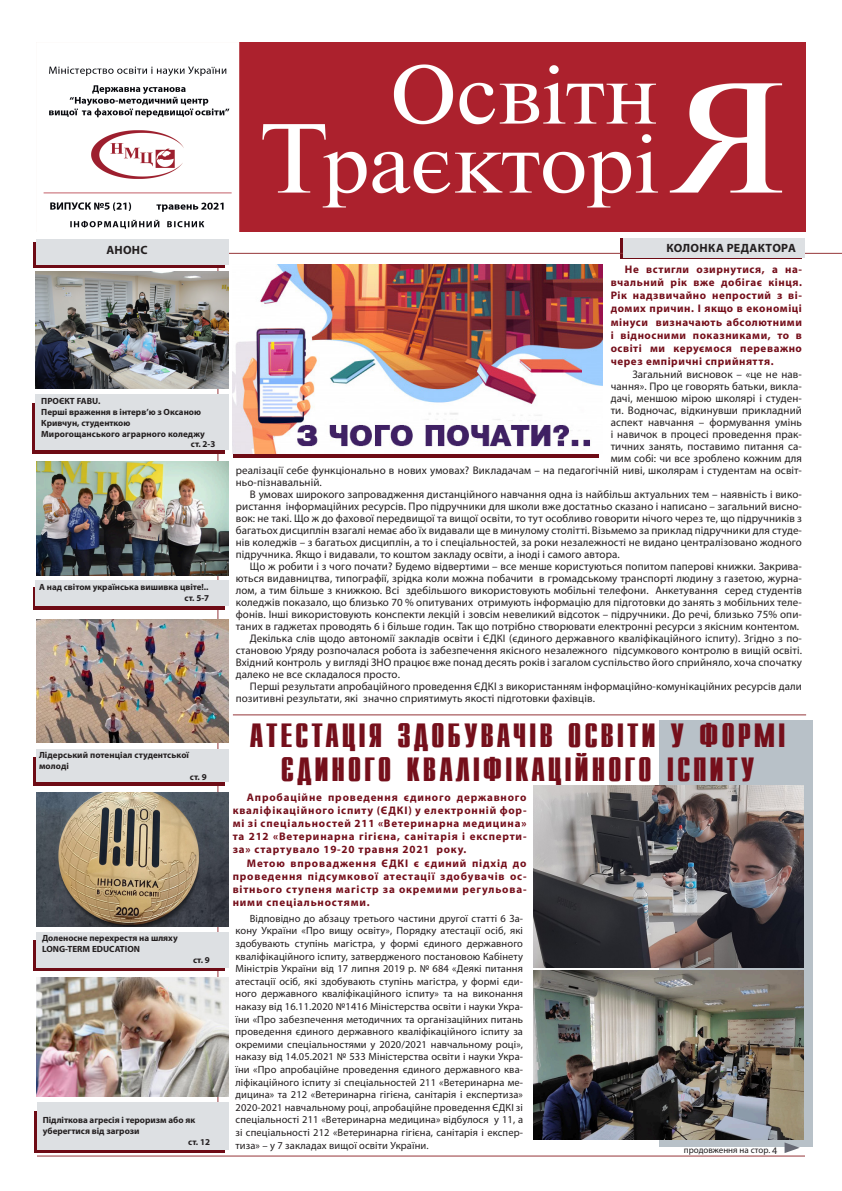
<style>
.page{position:relative;width:842px;height:1191px;background:#fff}
.page>*{position:absolute;margin:0;border:0;box-sizing:border-box;transform-origin:0 0}
.t1{font:700 28px/33.6px "Compact";letter-spacing:.075em;color:#750f1b;text-align:center}
.t2{font:700 12px "Myriad Pro";letter-spacing:.02em;color:#231f20}
.t3{font:11px "Myriad Pro";letter-spacing:.01em;color:#231f20}
.t4{font:700 11px/13.2px "Myriad Pro";letter-spacing:.075em;color:#750f1b;text-align:justify}
.t5{font:10.5px/12.6px "Myriad Pro";letter-spacing:.01em;color:#231f20;text-align:justify}
.t6{font:700 9px/10.8px "Myriad Pro";color:#231f20}
.t7{font:9px "Myriad Pro";color:#231f20}
.s1{font-size:10px}
</style>
<div class="page">
<div style="left:659px;top:720px;width:154px;height:427px;background:#b8c1c8"></div>
<hr style="left:217px;top:264px;width:1px;height:841px;background:#953639">
<div style="left:621px;top:239px;width:181px;height:20px;background:linear-gradient(to right,#dde0e3,#dde0e3)"></div>
<hr style="left:163px;top:253px;width:679px;height:1px;background:#953639">
<div style="left:623px;top:238px;width:181px;height:19px;background:#dde0e3"></div>
<svg style="left:34px;top:242px;width:191px;height:26px"></svg>
<div style="left:36px;top:239px;width:193px;height:25px;background:#dde0e3"></div>
<img style="left:43px;top:42px;width:763px;height:190px">
<div style="left:33px;top:403px;width:192px;height:51px;background:#6e0b15"></div>
<div style="left:233px;top:447px;width:366px;height:10px;background:#6e0b15"></div>
<div style="left:35px;top:395px;width:194px;height:55px;background:#dde0e3"></div>
<div style="left:33px;top:587px;width:192px;height:23px;background:#6e0b15"></div>
<div style="left:36px;top:580px;width:193px;height:26px;background:#dde0e3"></div>
<hr style="left:37px;top:1155px;width:768px;height:1px;background:#953639">
<hr style="left:233px;top:714px;width:573px;height:1px;background:#953639">
<img style="left:36px;top:619px;width:193px;height:124px">
<img style="left:37px;top:792px;width:192px;height:134px">
<img style="left:36px;top:977px;width:193px;height:119px">
<img style="left:36px;top:272px;width:192px;height:116px">
<img style="left:36px;top:461px;width:192px;height:115px">
<div style="left:33px;top:757px;width:192px;height:28px;background:#6e0b15"></div>
<div style="left:36px;top:749px;width:193px;height:33px;background:#dde0e3"></div>
<div style="left:34px;top:940px;width:191px;height:31px;background:linear-gradient(to right,#6e0b15,#6e0b15)"></div>
<div style="left:36px;top:931px;width:193px;height:36px;background:#dde0e3"></div>
<img style="left:533px;top:785px;width:271px;height:182px">
<img style="left:533px;top:971px;width:271px;height:168px">
<svg style="left:35px;top:1111px;width:190px;height:42px"></svg>
<div style="left:37px;top:1102px;width:192px;height:47px;background:#dde0e3"></div>
<img style="left:233px;top:264px;width:370px;height:190px">
<svg style="left:784px;top:1142px;width:16px;height:11px"></svg>
<p class="t2" style="left:106px;top:242px;width:43px">АНОНС</p>
<p class="t2" style="left:666px;top:240px;width:131px">КОЛОНКА РЕДАКТОРА</p>
<p class="t6" style="left:41px;top:395px;width:61px">ПРОЄКТ FABU.</p>
<p class="t6" style="left:41px;top:406px;width:161px">Перші враження в інтерв’ю з Оксаною</p>
<p class="t6" style="left:41px;top:417px;width:91px">Кривчун, студенткою</p>
<p class="t6" style="left:41px;top:428px;width:165px">Мирогощанського аграрного коледжу</p>
<p class="t6" style="left:191px;top:439px;width:26px">ст. 2-3</p>
<p class="t6" style="left:39px;top:581px;width:172px;text-align:right">А над світом українська вишивка цвіте!.. ст. 5-7</p>
<p class="t6" style="left:39px;top:749px;width:152px">Лідерський потенціал студентської молоді</p>
<p class="t6" style="left:190px;top:771px;width:18px">ст. 9</p>
<p class="t6" style="left:42px;top:932px;width:137px">Доленосне перехрестя на шляху<br>LONG-TERM EDUCATION</p>
<p class="t6" style="left:193px;top:954px;width:18px">ст. 9</p>
<p class="t6" style="left:43px;top:1114px;width:154px">Підліткова агресія і тероризм або як</p>
<p class="t6" style="left:43px;top:1125px;width:98px">уберегтися від загрози</p>
<p class="t6" style="left:188px;top:1136px;width:23px">ст. 12</p>
<p class="t4" style="left:611px;top:262px;width:193px;text-indent:14px">Не встигли озирнутися, а на&shy;вчальний рік вже добігає кінця.<br>Рік надзвичайно непростий з ві&shy;домих причин. І якщо в економіці мінуси визначають абсолютними і відносними показниками, то в освіті ми керуємося переважно через емпіричні сприйняття.</p>
<p class="t3" style="left:632px;top:368px;width:171px">Загальний висновок – «це не нав-</p>
<p class="t3" style="left:611px;top:380px;width:193px">чання». Про це говорять батьки, викла-</p>
<p class="t3" style="left:611px;top:392px;width:193px">дачі, меншою мірою школярі і студен-</p>
<p class="t3" style="left:611px;top:404px;width:193px">ти. Водночас, відкинувши прикладний</p>
<p class="t3" style="left:611px;top:416px;width:193px">аспект навчання – формування умінь</p>
<p class="t3" style="left:611px;top:428px;width:193px">і навичок в процесі проведення прак-</p>
<p class="t3" style="left:611px;top:440px;width:193px">тичних занять, поставимо питання са-</p>
<p class="t3" style="left:611px;top:452px;width:193px">мим собі: чи все зроблено кожним для</p>
<p class="t3" style="left:236px;top:464px;width:568px">реалізації себе функціонально в нових умовах? Викладачам – на педагогічній ниві, школярам і студентам на освіт-</p>
<p class="t3" style="left:236px;top:476px;width:88px">ньо-пізнавальній.</p>
<p class="t3" style="left:250px;top:488px;width:554px">В умовах широкого запровадження дистанційного навчання одна із найбільш актуальних тем – наявність і вико-</p>
<p class="t3" style="left:236px;top:500px;width:568px">ристання інформаційних ресурсів. Про підручники для школи вже достатньо сказано і написано – загальний висно-</p>
<p class="t3" style="left:236px;top:512px;width:568px">вок: не такі. Що ж до фахової передвищої та вищої освіти, то тут особливо говорити нічого через те, що підручників з</p>
<p class="t3" style="left:236px;top:524px;width:568px">багатьох дисциплін взагалі немає або їх видавали ще в минулому столітті. Візьмемо за приклад підручники для студе-</p>
<p class="t3" style="left:236px;top:536px;width:568px">нів коледжів – з багатьох дисциплін, а то і спеціальностей, за роки незалежності не видано централізовано жодного</p>
<p class="t3" style="left:236px;top:548px;width:385px">підручника. Якщо і видавали, то коштом закладу освіти, а іноді і самого автора.</p>
<p class="t3" style="left:250px;top:560px;width:553px">Що ж робити і з чого почати? Будемо відвертими – все менше користуються попитом паперові книжки. Закрива-</p>
<p class="t3" style="left:236px;top:572px;width:568px">ються видавництва, типографії, зрідка коли можна побачити в громадському транспорті людину з газетою, журна-</p>
<p class="t3" style="left:236px;top:584px;width:568px">лом, а тим більше з книжкою. Всі здебільшого використовують мобільні телефони. Анкетування серед студентів</p>
<p class="t3" style="left:236px;top:596px;width:568px">коледжів показало, що близько 70 % опитуваних отримують інформацію для підготовки до занять з мобільних теле-</p>
<p class="t3" style="left:236px;top:608px;width:568px">фонів. Інші використовують конспекти лекцій і зовсім невеликий відсоток – підручники. До речі, близько 75% опи-</p>
<p class="t3" style="left:236px;top:620px;width:565px">таних в гаджетах проводять 6 і більше годин. Так що потрібно створювати електронні ресурси з якісним контентом.</p>
<p class="t3" style="left:250px;top:632px;width:553px">Декілька слів щодо автономії закладів освіти і ЄДКІ (єдиного державного кваліфікаційного іспиту). Згідно з по-</p>
<p class="t3" style="left:236px;top:644px;width:568px">становою Уряду розпочалася робота із забезпечення якісного незалежного підсумкового контролю в вищій освіті.</p>
<p class="t3" style="left:236px;top:656px;width:568px">Вхідний контроль у вигляді ЗНО працює вже понад десять років і загалом суспільство його сприйняло, хоча спочатку</p>
<p class="t3" style="left:236px;top:668px;width:166px">далеко не все складалося просто.</p>
<p class="t3" style="left:250px;top:680px;width:553px">Перші результати апробаційного проведення ЄДКІ з використанням інформаційно-комунікаційних ресурсів дали</p>
<p class="t3" style="left:236px;top:692px;width:361px">позитивні результати, які значно сприятимуть якості підготовки фахівців.</p>
<h1 class="t1" style="left:250px;top:719px;width:538px">АТЕСТАЦІЯ ЗДОБУВАЧІВ ОСВІТИ У ФОРМІ<br>ЄДИНОГО КВАЛІФІКАЦІЙНОГО ІСПИТУ</h1>
<p class="t4" style="left:233px;top:790px;width:295px;text-indent:14px">Апробаційне проведення єдиного державного кваліфікаційного іспиту (ЄДКІ) у електронній фор&shy;мі зі спеціальностей 211 «Ветеринарна медицина» та 212 «Ветеринарна гігієна, санітарія і експерти&shy;за» стартувало 19-20 травня 2021 року.</p>
<p class="t4" style="left:233px;top:856px;width:295px;text-indent:14px">Метою впровадження ЄДКІ є єдиний підхід до проведення підсумкової атестації здобувачів ос&shy;вітнього ступеня магістр за окремими регульова&shy;ними спеціальностями.</p>
<p class="t5" style="left:235px;top:911px;width:289px;text-indent:14px">Відповідно до абзацу третього частини другої статті 6 За&shy;кону України «Про вищу освіту», Порядку атестації осіб, які здобувають ступінь магістра, у формі єдиного державного кваліфікаційного іспиту, затвердженого постановою Кабінету Міністрів України від 17 липня 2019 р. № 684 «Деякі питання атестації осіб, які здобувають ступінь магістра, у формі єди&shy;ного державного кваліфікаційного іспиту» та на виконання наказу від 16.11.2020 №1416 Міністерства освіти і науки Укра&shy;їни «Про забезпечення методичних та організаційних питань проведення єдиного державного кваліфікаційного іспиту за окремими спеціальностями у 2020/2021 навчальному році», наказу від 14.05.2021 № 533 Міністерства освіти і науки Укра&shy;їни «Про апробаційне проведення єдиного державного ква&shy;ліфікаційного іспиту зі спеціальностей 211 «Ветеринарна ме&shy;дицина» та 212 «Ветеринарна гігієна, санітарія і експертиза» 2020-2021 навчальному році, апробаційне проведення ЄДКІ зі спеціальності 211 «Ветеринарна медицина» відбулося у 11, а зі спеціальності 212 «Ветеринарна гігієна, санітарія і експер&shy;тиза» – у 7 закладах вищої освіти України.</p>
<p class="t7" style="left:684px;top:1144px;width:95px">продовження на стор. <span class="s1">4</span></p>
</div>
